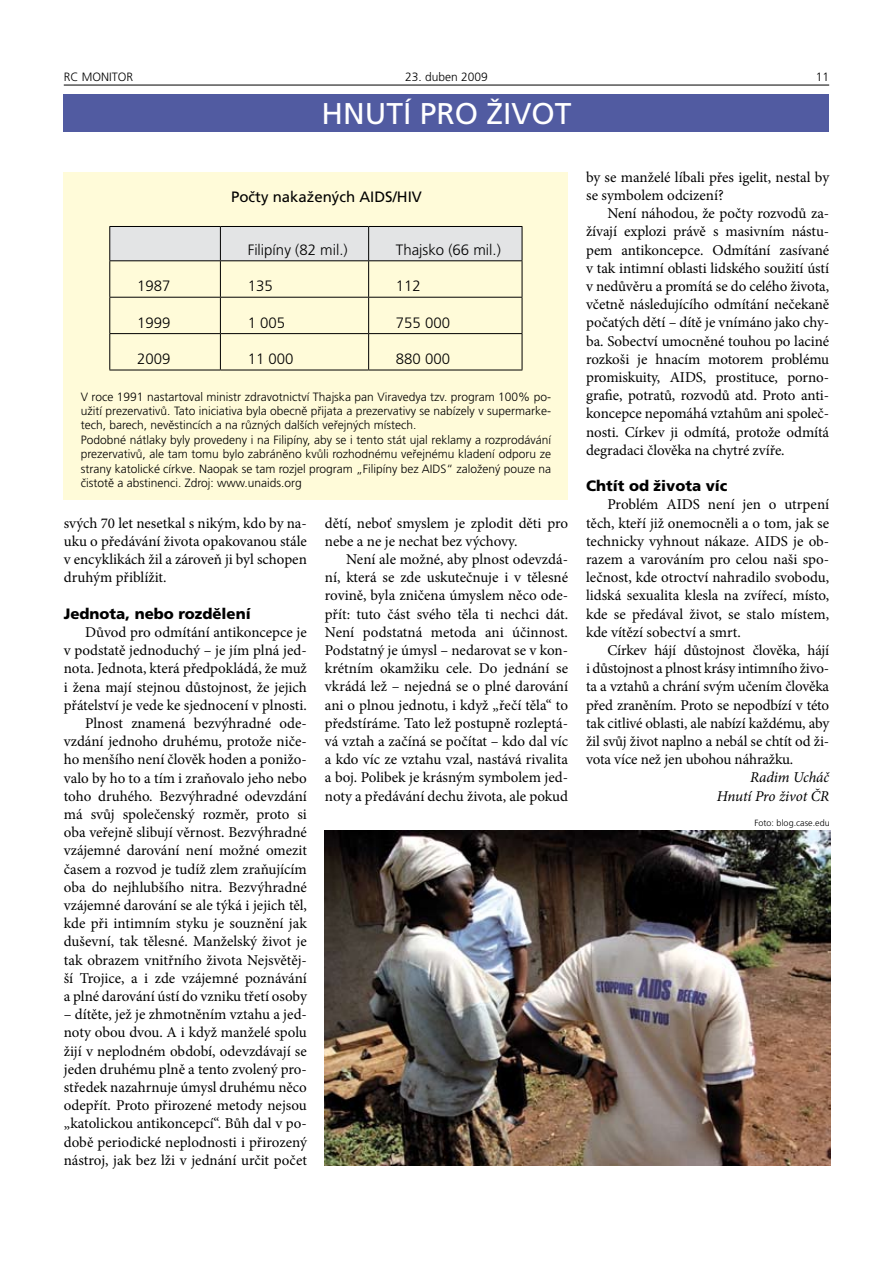
<style>
.page{position:relative;width:893px;height:1263px;background:#fff}
.page>*{position:absolute;margin:0;border:0;box-sizing:border-box;transform-origin:0 0}
.t1{font:30px "Frutiger CE";color:#fff}
.t2{font:15px/18.1px "Minion Pro";color:#000;text-align:justify}
.t3{font:300 15px "Frutiger CE";color:#000}
.t4{font:900 15px "Frutiger CE";color:#000}
.t5{font:italic 15px/18.1px "Minion Pro";letter-spacing:-.01em;color:#000;text-align:right}
.t6{font:15px "Frutiger CE";color:#000}
.t7{font:300 12px/14.4px "Frutiger CE";color:#000}
.t8{font:300 9px "Frutiger CE";color:#000}
</style>
<div class="page">
<hr style="left:64px;top:85px;width:765px;height:1px;background:#000">
<div style="left:64px;top:94px;width:765px;height:37px;background:#515ba1"></div>
<div style="left:64px;top:172px;width:504px;height:328px;background:#fffbd9"></div>
<div style="left:110px;top:227px;width:412px;height:33px;background:#e3e4e5"></div>
<hr style="left:109px;top:226px;width:111px;height:1px;background:#000">
<hr style="left:109px;top:227px;width:1px;height:33px;background:#000">
<hr style="left:220px;top:226px;width:149px;height:1px;background:#000">
<hr style="left:220px;top:227px;width:1px;height:33px;background:#000">
<hr style="left:369px;top:226px;width:153px;height:1px;background:#000">
<hr style="left:368px;top:227px;width:1px;height:33px;background:#000">
<hr style="left:522px;top:227px;width:1px;height:33px;background:#000">
<hr style="left:109px;top:260px;width:111px;height:1px;background:#000">
<hr style="left:109px;top:261px;width:1px;height:36px;background:#000">
<hr style="left:220px;top:260px;width:149px;height:1px;background:#000">
<hr style="left:220px;top:261px;width:1px;height:36px;background:#000">
<hr style="left:369px;top:260px;width:153px;height:1px;background:#000">
<hr style="left:368px;top:261px;width:1px;height:36px;background:#000">
<hr style="left:522px;top:261px;width:1px;height:36px;background:#000">
<hr style="left:109px;top:297px;width:111px;height:1px;background:#000">
<hr style="left:109px;top:298px;width:1px;height:35px;background:#000">
<hr style="left:220px;top:297px;width:149px;height:1px;background:#000">
<hr style="left:220px;top:298px;width:1px;height:35px;background:#000">
<hr style="left:369px;top:297px;width:153px;height:1px;background:#000">
<hr style="left:368px;top:298px;width:1px;height:35px;background:#000">
<hr style="left:522px;top:298px;width:1px;height:35px;background:#000">
<hr style="left:109px;top:333px;width:111px;height:1px;background:#000">
<hr style="left:109px;top:334px;width:1px;height:36px;background:#000">
<hr style="left:220px;top:333px;width:149px;height:1px;background:#000">
<hr style="left:220px;top:334px;width:1px;height:36px;background:#000">
<hr style="left:369px;top:333px;width:153px;height:1px;background:#000">
<hr style="left:368px;top:334px;width:1px;height:36px;background:#000">
<hr style="left:522px;top:334px;width:1px;height:36px;background:#000">
<hr style="left:109px;top:370px;width:111px;height:1px;background:#000">
<hr style="left:220px;top:370px;width:149px;height:1px;background:#000">
<hr style="left:369px;top:370px;width:153px;height:1px;background:#000">
<img style="left:325px;top:830px;width:505px;height:335px">
<p class="t7" style="left:64px;top:70px;width:71px">RC MONITOR</p>
<p class="t7" style="left:405px;top:70px;width:84px">23. duben 2009</p>
<p class="t7" style="left:816px;top:70px;width:15px">11</p>
<h1 class="t1" style="left:321px;top:97px;width:252px">HNUTÍ PRO ŽIVOT</h1>
<p class="t6" style="left:231px;top:188px;width:192px">Počty nakažených AIDS/HIV</p>
<p class="t3" style="left:248px;top:241px;width:102px">Filipíny (82 mil.)</p>
<p class="t3" style="left:396px;top:241px;width:107px">Thajsko (66 mil.)</p>
<p class="t3" style="left:137px;top:277px;width:35px">1987</p>
<p class="t3" style="left:248px;top:277px;width:27px">135</p>
<p class="t3" style="left:396px;top:277px;width:27px">112</p>
<p class="t3" style="left:137px;top:314px;width:35px">1999</p>
<p class="t3" style="left:248px;top:314px;width:39px">1 005</p>
<p class="t3" style="left:396px;top:314px;width:56px">755 000</p>
<p class="t3" style="left:137px;top:350px;width:35px">2009</p>
<p class="t3" style="left:248px;top:350px;width:47px">11 000</p>
<p class="t3" style="left:396px;top:350px;width:56px">880 000</p>
<p class="t7" style="left:81px;top:389px;width:472px">V roce 1991 nastartoval ministr zdravotnictví Thajska pan Viravedya tzv. program 100% po&shy;užití prezervativů. Tato iniciativa byla obecně přijata a prezervativy se nabízely v supermarke&shy;tech, barech, nevěstincích a na různých dalších veřejných místech.<br>Podobné nátlaky byly provedeny i na Filipíny, aby se i tento stát ujal reklamy a rozprodávání prezervativů, ale tam tomu bylo zabráněno kvůli rozhodnému veřejnému kladení odporu ze strany katolické církve. Naopak se tam rozjel program „Filipíny bez AIDS“ založený pouze na čistotě a abstinenci. Zdroj: www.unaids.org</p>
<p class="t2" style="left:64px;top:514px;width:245px">svých 70 let nesetkal s nikým, kdo by na&shy;uku o předávání života opakovanou stále v encyklikách žil a zároveň ji byl schopen druhým přiblížit.</p>
<p class="t4" style="left:64px;top:605px;width:188px">Jednota, nebo rozdělení</p>
<p class="t2" style="left:64px;top:623px;width:245px;text-align:right">Důvod pro odmítání antikoncepce je<br>v podstatě jednoduchý – je jím plná jed&shy;nota. Jednota, která předpokládá, že muž i žena mají stejnou důstojnost, že jejich přátelství je vede ke sjednocení v plnosti.<br>Plnost znamená bezvýhradné ode&shy;vzdání jednoho druhému, protože niče&shy;ho menšího není člověk hoden a ponižo&shy;valo by ho to a tím i zraňovalo jeho nebo toho druhého. Bezvýhradné odevzdání má svůj společenský rozměr, proto si oba veřejně slibují věrnost. Bezvýhradné vzájemné darování není možné omezit časem a rozvod je tudíž zlem zraňujícím oba do nejhlubšího nitra. Bezvýhradné vzájemné darování se ale týká i jejich těl, kde při intimním styku je souznění jak duševní, tak tělesné. Manželský život je tak obrazem vnitřního života Nejsvětěj&shy;ší Trojice, a i zde vzájemné poznávání a plné darování ústí do vzniku třetí osoby</p>
<p class="t2" style="left:64px;top:1005px;width:245px">– dítěte, jež je zhmotněním vztahu a jed&shy;noty obou dvou. A i když manželé spolu žijí v neplodném období, odevzdávají se jeden druhému plně a tento zvolený pro&shy;středek nazahrnuje úmysl druhému něco odepřít. Proto přirozené metody nejsou „katolickou antikoncepcí“. Bůh dal v po&shy;době periodické neplodnosti i přirozený nástroj, jak bez lži v jednání určit počet</p>
<p class="t2" style="left:325px;top:514px;width:245px">dětí, neboť smyslem je zplodit děti pro nebe a ne je nechat bez výchovy.</p>
<p class="t2" style="left:325px;top:550px;width:245px;text-indent:21px">Není ale možné, aby plnost odevzdá&shy;ní, která se zde uskutečnuje i v tělesné rovině, byla zničena úmyslem něco ode&shy;přít: tuto část svého těla ti nechci dát.<br>Není podstatná metoda ani účinnost.<br>Podstatný je úmysl – nedarovat se v kon&shy;krétním okamžiku cele. Do jednání se vkrádá lež – nejedná se o plné darování ani o plnou jednotu, i když „řečí těla“ to předstíráme. Tato lež postupně rozleptá&shy;vá vztah a začíná se počítat – kdo dal víc a kdo víc ze vztahu vzal, nastává rivalita a boj. Polibek je krásným symbolem jed&shy;noty a předávání dechu života, ale pokud</p>
<p class="t2" style="left:586px;top:168px;width:245px">by se manželé líbali přes igelit, nestal by se symbolem odcizení?</p>
<p class="t2" style="left:586px;top:204px;width:245px;text-indent:21px">Není náhodou, že počty rozvodů za&shy;žívají explozi právě s masivním nástu&shy;pem antikoncepce. Odmítání zasívané v tak intimní oblasti lidského soužití ústí v nedůvěru a promítá se do celého života, včetně následujícího odmítání nečekaně počatých dětí – dítě je vnímáno jako chy&shy;ba. Sobectví umocněné touhou po laciné rozkoši je hnacím motorem problému promiskuity, AIDS, prostituce, porno&shy;grafie, potratů, rozvodů atd. Proto anti&shy;koncepce nepomáhá vztahům ani společ&shy;nosti. Církev ji odmítá, protože odmítá degradaci člověka na chytré zvíře.</p>
<p class="t4" style="left:586px;top:477px;width:143px">Chtít od života víc</p>
<p class="t2" style="left:586px;top:496px;width:245px;text-indent:21px">Problém AIDS není jen o utrpení těch, kteří již onemocněli a o tom, jak se technicky vyhnout nákaze. AIDS je ob&shy;razem a varováním pro celou naši spo&shy;lečnost, kde otroctví nahradilo svobodu, lidská sexualita klesla na zvířecí, místo, kde se předával život, se stalo místem, kde vítězí sobectví a smrt.</p>
<p class="t2" style="left:586px;top:641px;width:245px;text-indent:21px">Církev hájí důstojnost člověka, hájí i důstojnost a plnost krásy intimního živo&shy;ta a vztahů a chrání svým učením člověka před zraněním. Proto se nepodbízí v této tak citlivé oblasti, ale nabízí každému, aby žil svůj život naplno a nebál se chtít od ži&shy;vota více než jen ubohou náhražku.</p>
<p class="t5" style="left:717px;top:768px;width:114px">Radim Ucháč<br>Hnutí Pro život ČR</p>
<p class="t8" style="left:755px;top:817px;width:77px">Foto: blog.case.edu</p>
</div>
